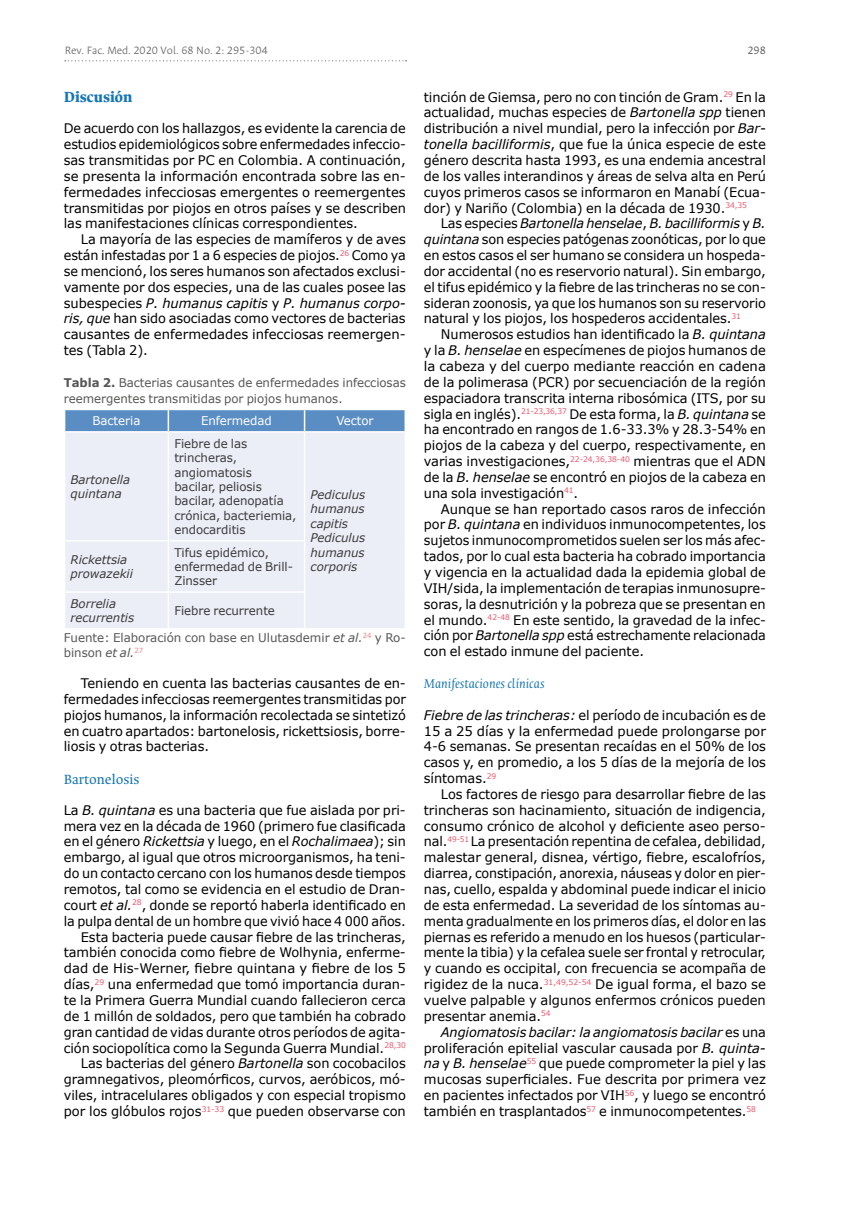
<style>
.page{position:relative;width:851px;height:1221px;background:#fff}
.page>*{position:absolute;margin:0;border:0;box-sizing:border-box;transform-origin:0 0}
.t1{font:800 16.5px "Ancizar Serif";color:#1775b5}
.t2{font:15px "Ancizar Serif";color:#1775b5}
.t3{font:italic 300 14.25px "Ancizar Serif";color:#1775b5}
.t4{font:13.2px/15.9px "Verdana";letter-spacing:-.005em;color:#000;text-align:justify}
.t5{font:12px/14.4px "Verdana";letter-spacing:-.005em;color:#3c3c3b}
.t6{font:12px/15.9px "Verdana";letter-spacing:-.005em;color:#575756}
.t7{font:italic 12px/14.4px "Verdana";letter-spacing:-.005em;color:#3c3c3b}
.t8{font:300 12px "Ancizar Sans";color:#706f6f}
.t9{font:12px "Verdana";letter-spacing:-.005em;color:#fff}
.t10{font:300 12px "Ancizar Sans";color:#575756}
.s1{font-style:italic}
.s2{font-weight:700}
</style>
<div class="page">
<svg style="left:65px;top:60px;width:341px;height:1px"></svg>
<div style="left:65px;top:433px;width:339px;height:195px;background:#ebedf7"></div>
<hr style="left:167px;top:432px;width:2px;height:108px;background:#fff">
<hr style="left:304px;top:432px;width:1px;height:108px;background:#fff">
<hr style="left:64px;top:540px;width:104px;height:1px;background:#fff">
<hr style="left:168px;top:540px;width:137px;height:1px;background:#fff">
<hr style="left:167px;top:541px;width:2px;height:50px;background:#fff">
<hr style="left:304px;top:541px;width:1px;height:50px;background:#fff">
<hr style="left:64px;top:591px;width:104px;height:1px;background:#fff">
<hr style="left:168px;top:591px;width:137px;height:1px;background:#fff">
<hr style="left:167px;top:592px;width:2px;height:36px;background:#fff">
<hr style="left:304px;top:592px;width:1px;height:36px;background:#fff">
<svg style="left:64px;top:409px;width:340px;height:23px;background:#6997c9"></svg>
<hr style="left:304px;top:431px;width:102px;height:1px;background:#fff">
<p class="t8" style="left:65px;top:43px;width:204px">Rev. Fac. Med. 2020 Vol. 68 No. 2: 295-304</p>
<p class="t10" style="left:747px;top:43px;width:20px">298</p>
<p class="t1" style="left:64px;top:87px;width:70px">Discusión</p>
<p class="t4" style="left:64px;top:120px;width:343px">De acuerdo con los hallazgos, es evidente la carencia de estudios epidemiológicos sobre enfermedades infeccio&shy;sas transmitidas por PC en Colombia. A continuación, se presenta la información encontrada sobre las en&shy;fermedades infecciosas emergentes o reemergentes transmitidas por piojos en otros países y se describen las manifestaciones clínicas correspondientes.</p>
<p class="t4" style="left:64px;top:231px;width:343px;text-indent:17px">La mayoría de las especies de mamíferos y de aves están infestadas por 1 a 6 especies de piojos.<sup>26</sup> Como ya se mencionó, los seres humanos son afectados exclusi&shy;vamente por dos especies, una de las cuales posee las subespecies <span class="s1">P. humanus capitis</span> y <span class="s1">P. humanus corpo&shy;ris, que</span> han sido asociadas como vectores de bacterias causantes de enfermedades infecciosas reemergen&shy;tes (Tabla 2).</p>
<p class="t6" style="left:64px;top:374px;width:343px"><span class="s2">Tabla 2.</span> Bacterias causantes de enfermedades infecciosas reemergentes transmitidas por piojos humanos.</p>
<p class="t9" style="left:92px;top:412px;width:49px">Bacteria</p>
<p class="t9" style="left:201px;top:412px;width:72px">Enfermedad</p>
<p class="t9" style="left:336px;top:412px;width:39px">Vector</p>
<p class="t4" style="left:424px;top:89px;width:343px">tinción de Giemsa, pero no con tinción de Gram.<sup>29</sup> En la actualidad, muchas especies de <span class="s1">Bartonella spp</span> tienen distribución a nivel mundial, pero la infección por <span class="s1">Bar&shy;tonella bacilliformis</span>, que fue la única especie de este género descrita hasta 1993, es una endemia ancestral de los valles interandinos y áreas de selva alta en Perú cuyos primeros casos se informaron en Manabí (Ecua&shy;dor) y Nariño (Colombia) en la década de 1930.<sup>34,35</sup></p>
<p class="t4" style="left:424px;top:215px;width:343px;text-indent:17px">Las especies <span class="s1">Bartonella henselae</span>, <span class="s1">B. bacilliformis</span> y <span class="s1">B. quintana</span> son especies patógenas zoonóticas, por lo que en estos casos el ser humano se considera un hospeda&shy;dor accidental (no es reservorio natural). Sin embargo, el tifus epidémico y la fiebre de las trincheras no se con&shy;sideran zoonosis, ya que los humanos son su reservorio natural y los piojos, los hospederos accidentales.<sup>31</sup></p>
<p class="t4" style="left:424px;top:326px;width:343px;text-indent:17px">Numerosos estudios han identificado la <span class="s1">B. quintana </span>y la <span class="s1">B. henselae</span> en especímenes de piojos humanos de la cabeza y del cuerpo mediante reacción en cadena de la polimerasa (PCR) por secuenciación de la región espaciadora transcrita interna ribosómica (ITS, por su sigla en inglés).<sup>21-23,36,37</sup> De esta forma, la <span class="s1">B. quintana</span> se ha encontrado en rangos de 1.6-33.3% y 28.3-54% en piojos de la cabeza y del cuerpo, respectivamente, en varias investigaciones,<sup>22-24,36,38-40</sup> mientras que el ADN de la <span class="s1">B. henselae</span> se encontró en piojos de la cabeza en una sola investigación<sup>41</sup>.</p>
<p class="t4" style="left:424px;top:500px;width:343px;text-indent:17px">Aunque se han reportado casos raros de infección por <span class="s1">B. quintana</span> en individuos inmunocompetentes, los sujetos inmunocomprometidos suelen ser los más afec&shy;tados, por lo cual esta bacteria ha cobrado importancia y vigencia en la actualidad dada la epidemia global de VIH/sida, la implementación de terapias inmunosupre&shy;soras, la desnutrición y la pobreza que se presentan en el mundo.<sup>42-48</sup> En este sentido, la gravedad de la infec&shy;ción por <span class="s1">Bartonella spp</span> está estrechamente relacionada con el estado inmune del paciente.</p>
<p class="t3" style="left:424px;top:675px;width:122px">Manifestaciones clínicas</p>
<p class="t4" style="left:424px;top:706px;width:343px"><span class="s1">Fiebre de las trincheras:</span> el período de incubación es de 15 a 25 días y la enfermedad puede prolongarse por 4-6 semanas. Se presentan recaídas en el 50% de los casos y, en promedio, a los 5 días de la mejoría de los síntomas.<sup>29</sup></p>
<p class="t4" style="left:424px;top:786px;width:343px;text-indent:17px">Los factores de riesgo para desarrollar fiebre de las trincheras son hacinamiento, situación de indigencia, consumo crónico de alcohol y deficiente aseo perso&shy;nal.<sup>49-51</sup> La presentación repentina de cefalea, debilidad, malestar general, disnea, vértigo, fiebre, escalofríos, diarrea, constipación, anorexia, náuseas y dolor en pier&shy;nas, cuello, espalda y abdominal puede indicar el inicio de esta enfermedad. La severidad de los síntomas au&shy;menta gradualmente en los primeros días, el dolor en las piernas es referido a menudo en los huesos (particular&shy;mente la tibia) y la cefalea suele ser frontal y retrocular, y cuando es occipital, con frecuencia se acompaña de rigidez de la nuca.<sup>31,49,52-54</sup> De igual forma, el bazo se vuelve palpable y algunos enfermos crónicos pueden presentar anemia.<sup>54</sup></p>
<p class="t4" style="left:424px;top:1023px;width:343px;text-indent:17px"><span class="s1">Angiomatosis bacilar: la angiomatosis bacilar</span> es una proliferación epitelial vascular causada por <span class="s1">B. quinta&shy;na</span> y <span class="s1">B. henselae</span><sup>55</sup> que puede comprometer la piel y las mucosas superficiales. Fue descrita por primera vez en pacientes infectados por VIH<sup>56</sup>, y luego se encontró también en trasplantados<sup>57</sup> e inmunocompetentes.<sup>58</sup></p>
<p class="t5" style="left:174px;top:436px;width:124px">Fiebre de las trincheras, angiomatosis<br>bacilar, peliosis bacilar, adenopatía crónica, bacteriemia, endocarditis</p>
<p class="t7" style="left:71px;top:472px;width:61px">Bartonella quintana</p>
<p class="t7" style="left:310px;top:487px;width:56px">Pediculus humanus capitis<br>Pediculus humanus corporis</p>
<p class="t7" style="left:71px;top:552px;width:64px">Rickettsia prowazekii</p>
<p class="t5" style="left:174px;top:545px;width:120px">Tifus epidémico, enfermedad de Brill-<br>Zinsser</p>
<p class="t7" style="left:71px;top:596px;width:65px">Borrelia recurrentis</p>
<p class="t5" style="left:174px;top:603px;width:102px">Fiebre recurrente</p>
<p class="t6" style="left:64px;top:630px;width:343px;line-height:14.4px">Fuente: Elaboración con base en Ulutasdemir <span class="s1">et al.</span><sup>24</sup> y Ro&shy;binson <span class="s1">et al.</span><sup>27</sup></p>
<p class="t4" style="left:64px;top:675px;width:343px;text-indent:17px">Teniendo en cuenta las bacterias causantes de en&shy;fermedades infecciosas reemergentes transmitidas por piojos humanos, la información recolectada se sintetizó en cuatro apartados: bartonelosis, rickettsiosis, borre&shy;liosis y otras bacterias.</p>
<p class="t2" style="left:64px;top:770px;width:77px">Bartonelosis</p>
<p class="t4" style="left:64px;top:801px;width:343px;text-align:right">La <span class="s1">B. quintana</span> es una bacteria que fue aislada por pri&shy;mera vez en la década de 1960 (primero fue clasificada en el género <span class="s1">Rickettsia</span> y luego, en el <span class="s1">Rochalimaea</span>); sin embargo, al igual que otros microorganismos, ha teni&shy;do un contacto cercano con los humanos desde tiempos remotos, tal como se evidencia en el estudio de Dran&shy;court <span class="s1">et al.</span><sup>28</sup>, donde se reportó haberla identificado en la pulpa dental de un hombre que vivió hace 4 000 años.<br>Esta bacteria puede causar fiebre de las trincheras, también conocida como fiebre de Wolhynia, enferme&shy;dad de His-Werner, fiebre quintana y fiebre de los 5 días,<sup>29</sup> una enfermedad que tomó importancia duran&shy;te la Primera Guerra Mundial cuando fallecieron cerca de 1 millón de soldados, pero que también ha cobrado gran cantidad de vidas durante otros períodos de agita&shy;ción sociopolítica como la Segunda Guerra Mundial.<sup>28,30<br></sup>Las bacterias del género <span class="s1">Bartonella</span> son cocobacilos gramnegativos, pleomórficos, curvos, aeróbicos, mó&shy;viles, intracelulares obligados y con especial tropismo por los glóbulos rojos<sup>31-33</sup> que pueden observarse con</p>
</div>
